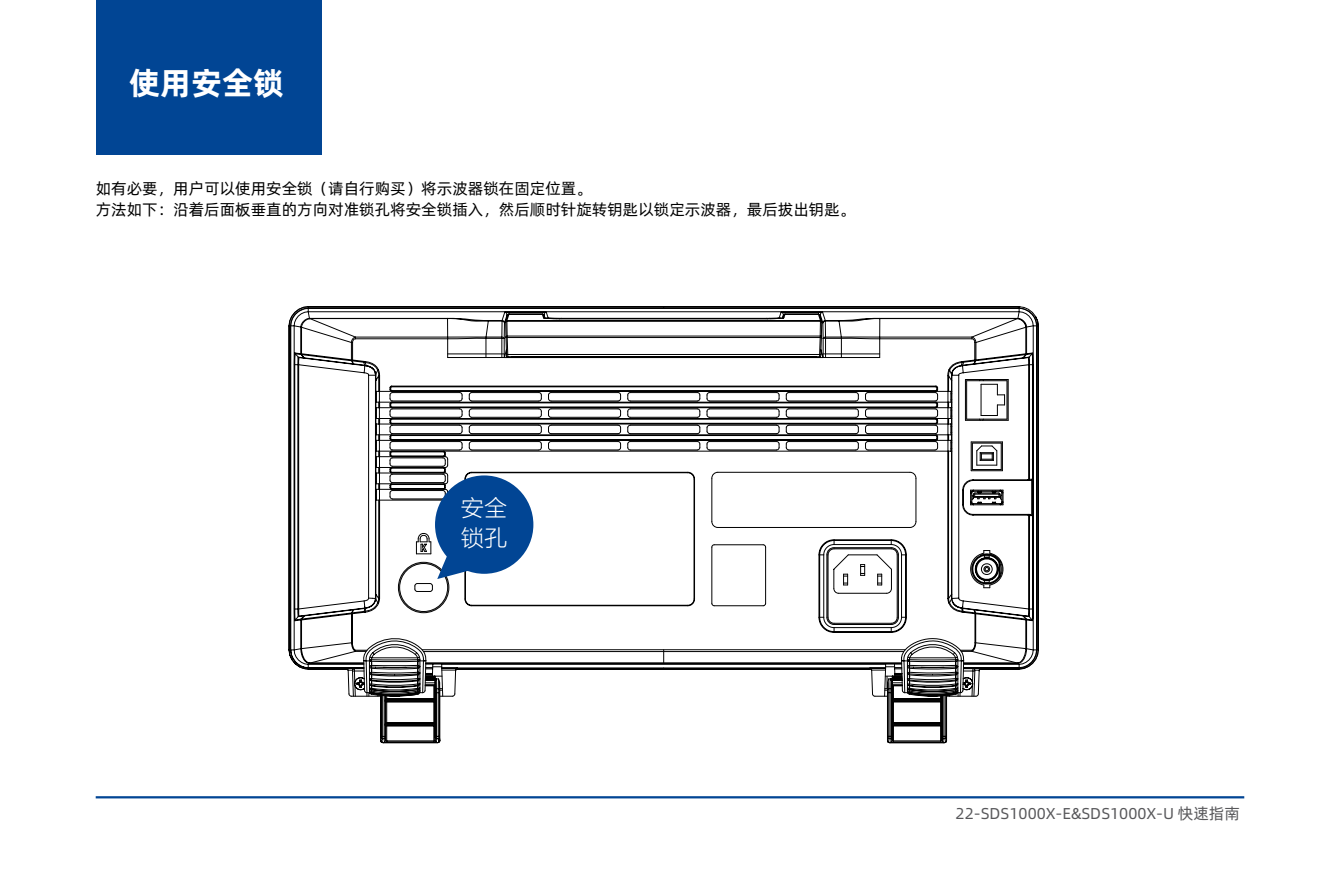
<style>
.page{position:relative;width:1340px;height:893px;background:#fff}
.page>*{position:absolute;margin:0;border:0;box-sizing:border-box;transform-origin:0 0}
.t1{font:31.5px "Alibaba Pu Hui Ti B";color:#fff}
.t2{font:23.18px/29.9px "FZLTKHK GBK1 0";color:#fff}
.t3{font:15.75px/20.2px "Alibaba Pu Hui Ti R";color:#000}
.t4{font:15.75px "Alibaba Pu Hui Ti R";color:#58585b}
</style>
<div class="page">
<hr style="left:96px;top:796px;width:1148px;height:2px;background:#014594">
<svg style="left:289px;top:307px;width:60px;height:389px"></svg>
<svg style="left:349px;top:307px;width:689px;height:436px"></svg>
<svg style="left:390px;top:357px;width:617px;height:340px"></svg>
<svg style="left:935px;top:379px;width:48px;height:61px"></svg>
<div style="left:96px;top:0;width:225px;height:154px;background:#014594"></div>
<div style="left:435px;top:475px;width:98px;height:99px;background:#014594;border-radius:50%"></div>
<svg style="left:437px;top:538px;width:60px;height:41px"></svg>
<h1 class="t1" style="left:129px;top:58px;width:156px">使用安全锁</h1>
<p class="t3" style="left:96px;top:178px;width:761px">如有必要，用户可以使用安全锁（请自行购买）将示波器锁在固定位置。<br>方法如下：沿着后面板垂直的方向对准锁孔将安全锁插入，然后顺时针旋转钥匙以锁定示波器，最后拔出钥匙。</p>
<h2 class="t2" style="left:461px;top:494px;width:48px">安全锁孔</h2>
<p class="t4" style="left:955px;top:801px;width:286px">22-SDS1000X-E&amp;SDS1000X-U 快速指南</p>
</div>
